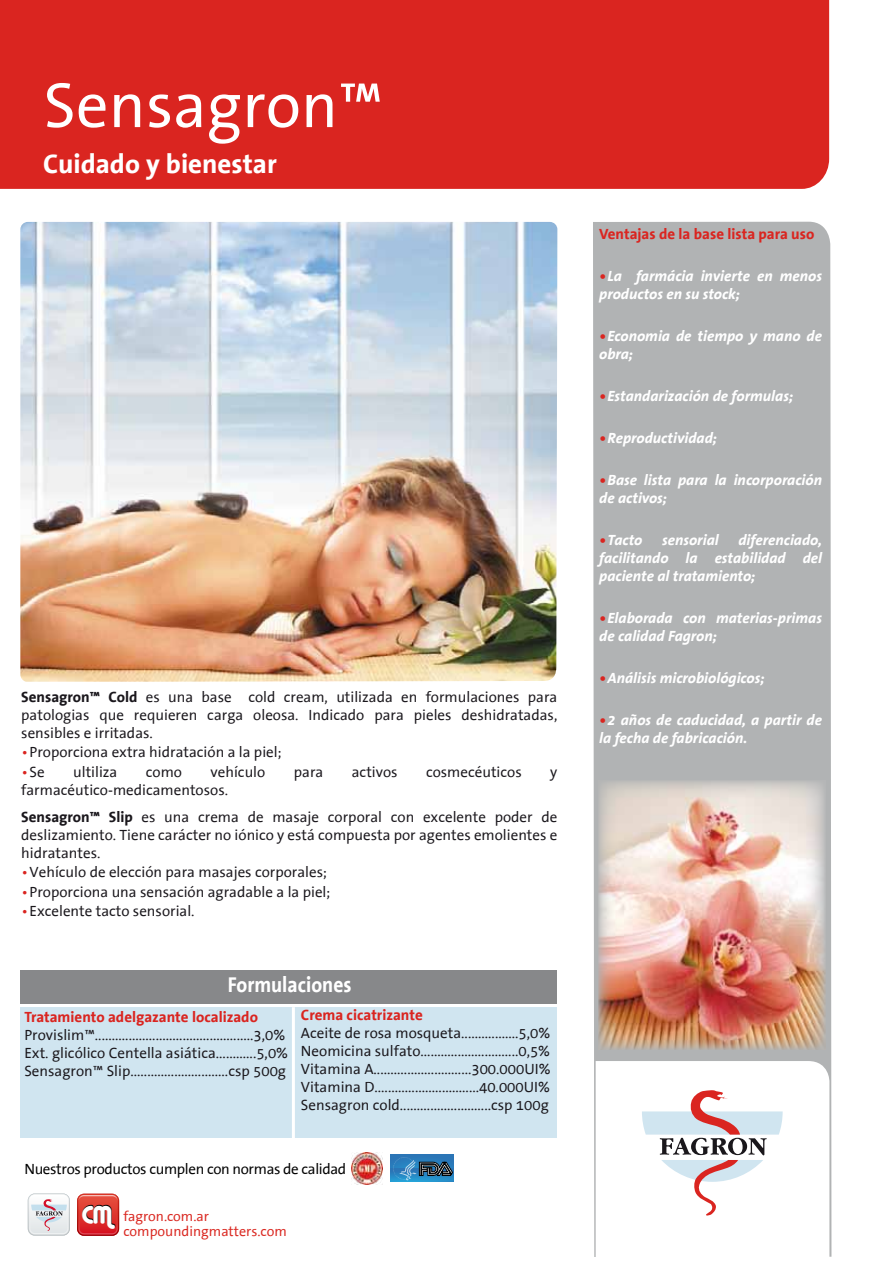
<style>
.page{position:relative;width:893px;height:1263px;background:#fff}
.page>*{position:absolute;margin:0;border:0;box-sizing:border-box;transform-origin:0 0}
.t1{font:64.5px "The Sans Office";color:#fff}
.t2{font:700 27px "The Sans Office";color:#fff}
.t3{font:700 21.75px "The Sans Office";color:#fff;scale:.9 1}
.t4{font:15px/18px "The Sans Office";color:#1a171c}
.t5{font:italic 700 15px/18px "The Sans Office";color:#fff}
.t6{font:700 15px "The Sans Office";color:#da2520}
.t7{font:15px "The Sans Office";letter-spacing:-.025em;color:#000}
.t8{font:14.1px/15.1px "The Sans Office";color:#da2821}
.s1{font-weight:700}
.s2{color:#da2520}
.s3{font-family:"Alba Matter";font-size:23.7px;color:#000}
</style>
<div class="page">
<svg style="left:593px;top:222px;width:238px;height:1035px;background:#b4b6b7"></svg>
<div style="left:0;top:0;width:829px;height:189px;background:#da2520"></div>
<svg style="left:596px;top:1061px;width:233px;height:196px"></svg>
<img style="left:351px;top:1153px;width:32px;height:31px">
<div style="left:391px;top:1155px;width:63px;height:13px;background:#2b75b6"></div>
<svg style="left:391px;top:1168px;width:63px;height:13px"></svg>
<svg style="left:393px;top:1157px;width:60px;height:24px"></svg>
<svg style="left:77px;top:1194px;width:42px;height:42px;background:#db3935"></svg>
<svg style="left:28px;top:1193px;width:42px;height:42px"></svg>
<svg style="left:642px;top:1090px;width:141px;height:126px"></svg>
<div style="left:20px;top:1008px;width:536px;height:130px;background:#d0e5f0"></div>
<div style="left:20px;top:970px;width:536px;height:33px;background:#87888a"></div>
<hr style="left:292px;top:1007px;width:3px;height:131px;background:#fff">
<img style="left:20px;top:222px;width:537px;height:460px">
<img style="left:599px;top:780px;width:227px;height:269px">
<h1 class="t1" style="left:44px;top:72px;width:341px">Sensagron™</h1>
<h2 class="t2" style="left:43px;top:149px;width:235px">Cuidado y bienestar</h2>
<p class="t4" style="left:21px;top:688px;width:538px;text-align:justify"><span class="s1">Sensagron™ Cold</span> es una base cold cream, utilizada en formulaciones para patologias que requieren carga oleosa. Indicado para pieles deshidratadas, sensibles e irritadas.</p>
<p class="t4" style="left:21px;top:744px;width:262px"><span class="s2">•</span>Proporciona extra hidratación a la piel;</p>
<p class="t4" style="left:21px;top:763px;width:25px"><span class="s2">•</span>Se</p>
<p class="t4" style="left:73px;top:763px;width:46px">ultiliza</p>
<p class="t4" style="left:146px;top:763px;width:38px">como</p>
<p class="t4" style="left:211px;top:763px;width:56px">vehículo</p>
<p class="t4" style="left:294px;top:763px;width:31px">para</p>
<p class="t4" style="left:352px;top:763px;width:47px">activos</p>
<p class="t4" style="left:426px;top:763px;width:97px">cosmecéuticos</p>
<p class="t4" style="left:550px;top:763px;width:9px">y</p>
<p class="t4" style="left:21px;top:777px;width:538px;line-height:27px">farmacéutico-medicamentosos.<br><span class="s1">Sensagron™ Slip</span> es una crema de masaje corporal con excelente poder de</p>
<p class="t4" style="left:21px;top:826px;width:538px">deslizamiento. Tiene carácter no iónico y está compuesta por agentes emolientes e hidratantes.</p>
<p class="t4" style="left:21px;top:864px;width:307px"><span class="s2">•</span>Vehículo de elección para masajes corporales;</p>
<p class="t4" style="left:21px;top:883px;width:311px"><span class="s2">•</span>Proporciona una sensación agradable a la piel;</p>
<p class="t4" style="left:21px;top:903px;width:175px"><span class="s2">•</span>Excelente tacto sensorial.</p>
<h3 class="t3" style="left:228px;top:973px;width:139px">Formulaciones</h3>
<p class="t6" style="left:24px;top:1009px;width:235px">Tratamiento adelgazante localizado</p>
<p class="t4" style="left:24px;top:1027px;width:265px">Provislim™...............................................3,0%<br>Ext. glicólico Centella asiática............5,0%<br>Sensagron™ Slip.............................csp 500g</p>
<p class="t6" style="left:301px;top:1007px;width:123px">Crema cicatrizante</p>
<p class="t4" style="left:301px;top:1025px;width:251px;text-align:justify">Aceite de rosa mosqueta.................5,0% Neomicina sulfato.............................0,5% Vitamina A.............................300.000UI% Vitamina D...............................40.000UI% Sensagron cold...........................csp 100g</p>
<p class="t7" style="left:24px;top:1161px;width:323px">Nuestros productos cumplen con normas de calidad</p>
<p class="t8" style="left:123px;top:1209px;width:165px;text-indent:-42px"><span class="s3">CM</span> fagron.com.ar compoundingmatters.com</p>
<p class="t6" style="left:599px;top:226px;width:217px">Ventajas de la base lista para uso</p>
<p class="t5" style="left:599px;top:268px;width:224px"><span class="s2">•</span>La farmácia invierte en menos productos en su stock;</p>
<p class="t5" style="left:599px;top:328px;width:224px"><span class="s2">•</span>Economia de tiempo y mano de obra;</p>
<p class="t5" style="left:599px;top:388px;width:195px"><span class="s2">•</span>Estandarización de formulas;</p>
<p class="t5" style="left:599px;top:430px;width:119px"><span class="s2">•</span>Reproductividad;</p>
<p class="t5" style="left:599px;top:472px;width:224px"><span class="s2">•</span>Base lista para la incorporación de activos;</p>
<p class="t5" style="left:599px;top:532px;width:45px"><span class="s2">•</span>Tacto</p>
<p class="t5" style="left:662px;top:532px;width:58px">sensorial</p>
<p class="t5" style="left:599px;top:532px;width:224px;text-align:justify;text-indent:139px">diferenciado, facilitando la estabilidad del paciente al tratamiento;</p>
<p class="t5" style="left:599px;top:610px;width:224px"><span class="s2">•</span>Elaborada con materias-primas de calidad Fagron;</p>
<p class="t5" style="left:599px;top:670px;width:167px"><span class="s2">•</span>Análisis microbiológicos;</p>
<p class="t5" style="left:599px;top:712px;width:224px"><span class="s2">•</span>2 años de caducidad, a partir de la fecha de fabricación.</p>
</div>
